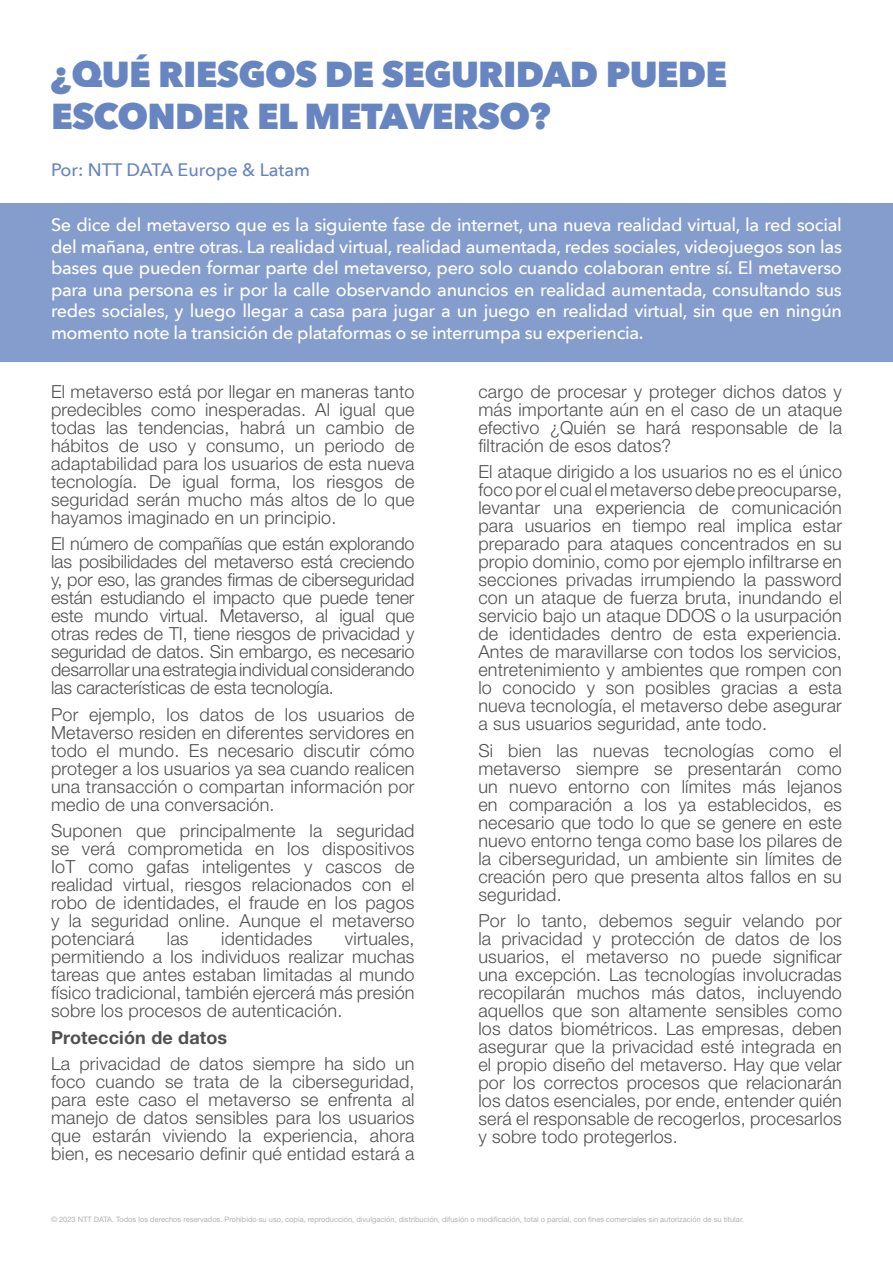
<style>
.page{position:relative;width:893px;height:1263px;background:#fff}
.page>*{position:absolute;margin:0;border:0;box-sizing:border-box;transform-origin:0 0}
.t1{font:800 36px/42px "Avenir Next";letter-spacing:-.02em;color:#6785c1}
.t2{font:300 18px/18px "Helvetica Neue LT Std";letter-spacing:.01em;color:#505050;text-align:justify}
.t3{font:500 18px/21.6px "Avenir Next";letter-spacing:-.02em;color:#fff;text-align:justify}
.t4{font:500 18px "Avenir Next";color:#6785c1}
.t5{font:700 18px "Helvetica Neue LT Std";letter-spacing:.01em;color:#505050}
.t6{font:7.5px "Helvetica Neue LT Std";color:#b1b1b1}
</style>
<div class="page">
<div style="left:0;top:203px;width:893px;height:158px;background:#859dcd"></div>
<p class="t1" style="left:51px;top:53px;width:678px">¿QUÉ RIESGOS DE SEGURIDAD PUEDE<br>ESCONDER EL METAVERSO?</p>
<p class="t4" style="left:51px;top:155px;width:261px">Por: NTT DATA Europe &amp; Latam</p>
<p class="t3" style="left:51px;top:213px;width:792px">Se dice del metaverso que es la siguiente fase de internet, una nueva realidad virtual, la red social del mañana, entre otras. La realidad virtual, realidad aumentada, redes sociales, videojuegos son las bases que pueden formar parte del metaverso, pero solo cuando colaboran entre sí. El metaverso para una persona es ir por la calle observando anuncios en realidad aumentada, consultando sus redes sociales, y luego llegar a casa para jugar a un juego en realidad virtual, sin que en ningún momento note la transición de plataformas o se interrumpa su experiencia.</p>
<p class="t2" style="left:51px;top:382px;width:365px">El metaverso está por llegar en maneras tanto predecibles como inesperadas. Al igual que todas las tendencias, habrá un cambio de hábitos de uso y consumo, un periodo de adaptabilidad para los usuarios de esta nueva tecnología. De igual forma, los riesgos de seguridad serán mucho más altos de lo que hayamos imaginado en un principio.</p>
<p class="t2" style="left:51px;top:534px;width:365px">El número de compañías que están explorando las posibilidades del metaverso está creciendo y, por eso, las grandes firmas de ciberseguridad están estudiando el impacto que puede tener este mundo virtual. Metaverso, al igual que otras redes de TI, tiene riesgos de privacidad y seguridad de datos. Sin embargo, es necesario desarrollar una estrategia individual considerando las características de esta tecnología.</p>
<p class="t2" style="left:51px;top:705px;width:365px">Por ejemplo, los datos de los usuarios de Metaverso residen en diferentes servidores en todo el mundo. Es necesario discutir cómo proteger a los usuarios ya sea cuando realicen una transacción o compartan información por medio de una conversación.</p>
<p class="t2" style="left:51px;top:821px;width:365px">Suponen que principalmente la seguridad se verá comprometida en los dispositivos IoT como gafas inteligentes y cascos de realidad virtual, riesgos relacionados con el robo de identidades, el fraude en los pagos y la seguridad online. Aunque el metaverso potenciará</p>
<p class="t2" style="left:51px;top:929px;width:365px;text-indent:294px">virtuales, permitiendo a los individuos realizar muchas tareas que antes estaban limitadas al mundo físico tradicional, también ejercerá más presión sobre los procesos de autenticación.</p>
<p class="t5" style="left:51px;top:1026px;width:178px">Protección de datos</p>
<p class="t2" style="left:51px;top:1054px;width:365px">La privacidad de datos siempre ha sido un foco cuando se trata de la ciberseguridad, para este caso el metaverso se enfrenta al manejo de datos sensibles para los usuarios que estarán viviendo la experiencia, ahora bien, es necesario definir qué entidad estará a</p>
<p class="t2" style="left:167px;top:929px;width:23px">las</p>
<p class="t2" style="left:221px;top:929px;width:93px">identidades</p>
<p class="t2" style="left:478px;top:382px;width:365px">cargo de procesar y proteger dichos datos y más importante aún en el caso de un ataque efectivo ¿Quién se hará responsable de la filtración de esos datos?</p>
<p class="t2" style="left:478px;top:462px;width:365px">El ataque dirigido a los usuarios no es el único foco por el cual el metaverso debe preocuparse, levantar una experiencia de comunicación para usuarios en tiempo real implica estar preparado para ataques concentrados en su propio dominio, como por ejemplo infiltrarse en secciones privadas irrumpiendo la password con un ataque de fuerza bruta, inundando el servicio bajo un ataque DDOS o la usurpación de identidades dentro de esta experiencia.<br>Antes de maravillarse con todos los servicios, entretenimiento y ambientes que rompen con lo conocido y son posibles gracias a esta nueva tecnología, el metaverso debe asegurar a sus usuarios seguridad, ante todo.</p>
<p class="t2" style="left:478px;top:741px;width:365px">Si bien las nuevas tecnologías como el metaverso siempre se presentarán como un nuevo entorno con límites más lejanos en comparación a los ya establecidos, es necesario que todo lo que se genere en este nuevo entorno tenga como base los pilares de la ciberseguridad, un ambiente sin límites de creación pero que presenta altos fallos en su seguridad.</p>
<p class="t2" style="left:478px;top:911px;width:365px">Por lo tanto, debemos seguir velando por la privacidad y protección de datos de los usuarios, el metaverso no puede significar una excepción. Las tecnologías involucradas recopilarán muchos más datos, incluyendo aquellos que son altamente sensibles como los datos biométricos. Las empresas, deben asegurar que la privacidad esté integrada en el propio diseño del metaverso. Hay que velar por los correctos procesos que relacionarán los datos esenciales, por ende, entender quién será el responsable de recogerlos, procesarlos y sobre todo protegerlos.</p>
<p class="t6" style="left:51px;top:1215px;width:694px">© 2023 NTT DATA. Todos los derechos reservados. Prohibido su uso, copia, reproducción, divulgación, distribución, difusión o modificación, total o parcial, con fines comerciales sin autorización de su titular.</p>
</div>
